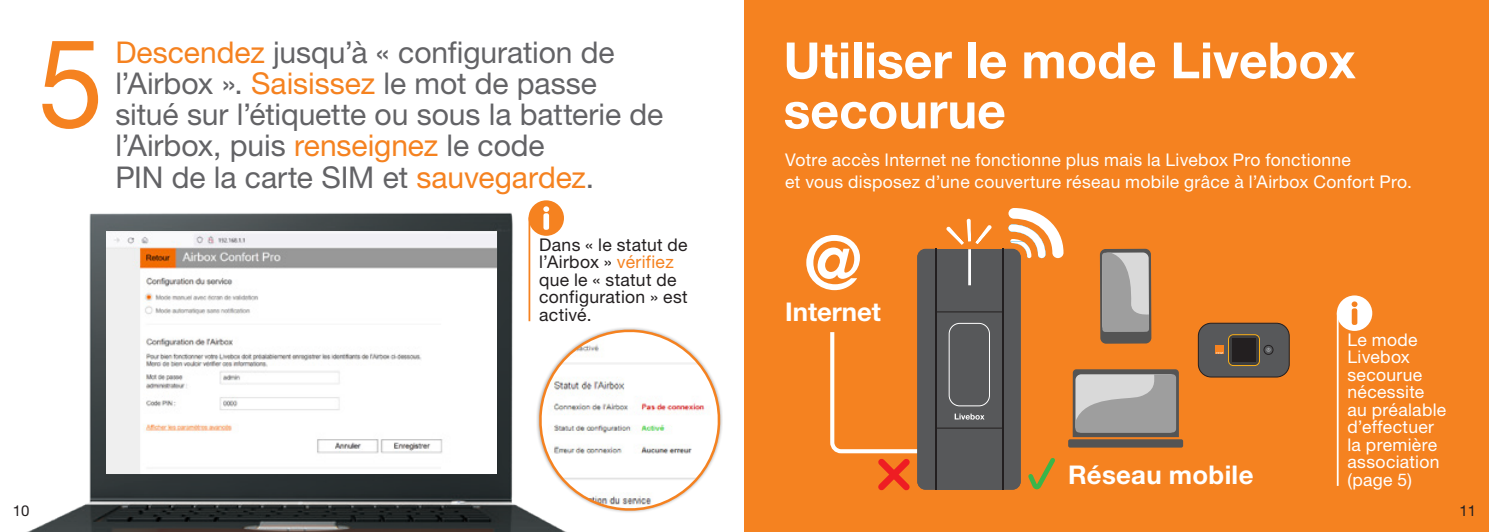
<style>
.page{position:relative;width:1489px;height:532px;background:#fff}
.page>*{position:absolute;margin:0;border:0;box-sizing:border-box;transform-origin:0 0}
.t1{font:123.75px "Helvetica Neue LT Std";color:#f58220;scale:.95 1}
.Txt_Etapes_et_lég{font:700 73.75px "Helvetica Neue LT Std";color:#fff}
.Txt_titre_étape_o{font:700 50px/50px "Helvetica Neue LT Std";color:#fff}
.Txt_Paragraphe_co{font:30px/31.2px "Helvetica Neue LT Std";letter-spacing:-.005em;color:#636366}
.Txt_Etapes_et_lég-2{font:700 25.75px "Helvetica Neue LT Std";letter-spacing:.01em;color:#fff}
.Txt_Paragraphe_co-2{font:17.5px/22.5px "Helvetica Neue LT Std";letter-spacing:.015em;color:#fff}
.Texte_courant_simple{font:17.5px/17.5px "Helvetica Neue LT Std";letter-spacing:.02em;color:#fff}
.Texte_courant_simple-2{font:17.5px/17.5px "Helvetica Neue LT Std";letter-spacing:.02em;color:#231f20}
.t2{font:15px "Helvetica Neue LT Std";color:#231f20}
.s1{color:#f58220}
</style>
<div class="page">
<div style="left:744px;top:0;width:744px;height:531px;background:#f58220"></div>
<svg style="left:593px;top:328px;width:130px;height:185px"></svg>
<img style="left:29px;top:200px;width:564px;height:331px">
<div style="left:936px;top:249px;width:66px;height:240px;background:#57585a"></div>
<hr style="left:936px;top:311px;width:66px;height:1px;background:#231f20">
<hr style="left:936px;top:427px;width:66px;height:1px;background:#231f20">
<hr style="left:1002px;top:249px;width:1px;height:240px;background:#231f20">
<div style="left:1072px;top:369px;width:106px;height:68px;background:#545454;border-radius:3px"></div>
<svg style="left:1075px;top:374px;width:100px;height:58px"></svg>
<div style="left:1068px;top:439px;width:114px;height:8px;background:#545454;border-radius:2px"></div>
<div style="left:1099px;top:249px;width:52px;height:94px;background:linear-gradient(to right,#575553,#535454);border-radius:6px"></div>
<svg style="left:1101px;top:253px;width:47px;height:79px"></svg>
<svg style="left:1003px;top:208px;width:60px;height:282px"></svg>
<svg style="left:830px;top:218px;width:163px;height:273px"></svg>
<div style="left:1198px;top:323px;width:91px;height:54px;background:#57585a;border-radius:13px"></div>
<div style="left:1198px;top:323px;width:91px;height:54px;border:1px solid #231f20;border-radius:13px"></div>
<svg style="left:1228px;top:334px;width:31px;height:31px"></svg>
<div style="left:1228px;top:334px;width:31px;height:31px;border:1px solid #faaf18;border-radius:5px"></div>
<div style="left:1231px;top:338px;width:24px;height:24px;background:#231f20"></div>
<div style="left:1215px;top:345px;width:8px;height:9px;background:#f58220"></div>
<svg style="left:1215px;top:352px;width:8px;height:2px"></svg>
<div style="left:1263px;top:345px;width:10px;height:9px;border:1px solid #231f20;border-radius:50%"></div>
<svg style="left:1266px;top:347px;width:4px;height:5px"></svg>
<hr style="left:528px;top:217px;width:2px;height:104px;background:#f58220">
<div style="left:528px;top:200px;width:36px;height:36px;background:#f58220;border-radius:50%"></div>
<svg style="left:543px;top:206px;width:6px;height:6px"></svg>
<div style="left:543px;top:213px;width:6px;height:17px;background:#fff;border-radius:2px"></div>
<img style="left:107px;top:232px;width:389px;height:241px">
<hr style="left:1336px;top:312px;width:2px;height:173px;background:#fff">
<div style="left:1336px;top:295px;width:36px;height:36px;background:#fff;border-radius:50%"></div>
<svg style="left:1351px;top:301px;width:6px;height:6px"></svg>
<div style="left:1351px;top:308px;width:6px;height:17px;background:#f58220;border-radius:2px"></div>
<p class="t1" style="left:38px;top:10px;width:70px">5</p>
<p class="Txt_Paragraphe_co" style="left:115px;top:36px;width:549px"><span class="s1">Descendez</span> jusqu’à « configuration de l’Airbox ». <span class="s1">Saisissez</span> le mot de passe situé sur l’étiquette ou sous la batterie de l’Airbox, puis <span class="s1">renseignez</span> le code<br>PIN de la carte SIM et <span class="s1">sauvegardez</span>.</p>
<p class="Texte_courant_simple-2" style="left:539px;top:235px;width:150px">Dans « le statut de l’Airbox » <span class="s1">vérifiez </span>que le « statut de configuration » est activé.</p>
<p class="Txt_titre_étape_o" style="left:783px;top:34px;width:573px">Utiliser le mode Livebox secourue</p>
<p class="Txt_Paragraphe_co-2" style="left:785px;top:148px;width:628px">Votre accès Internet ne fonctionne plus mais la Livebox Pro fonctionne<br>et vous disposez d’une couverture réseau mobile grâce à l’Airbox Confort Pro.</p>
<p class="Txt_Etapes_et_lég" style="left:803px;top:217px;width:60px">@</p>
<p class="Txt_Etapes_et_lég-2" style="left:785px;top:296px;width:97px">Internet</p>
<p class="Txt_Etapes_et_lég-2" style="left:1068px;top:459px;width:187px">Réseau mobile</p>
<p class="Texte_courant_simple" style="left:1347px;top:330px;width:100px">Le mode<br>Livebox secourue nécessite au préalable d’effectuer la première association (page 5)</p>
<p class="t2" style="left:13px;top:501px;width:18px">10</p>
<p class="t2" style="left:1459px;top:501px;width:18px">11</p>
</div>
